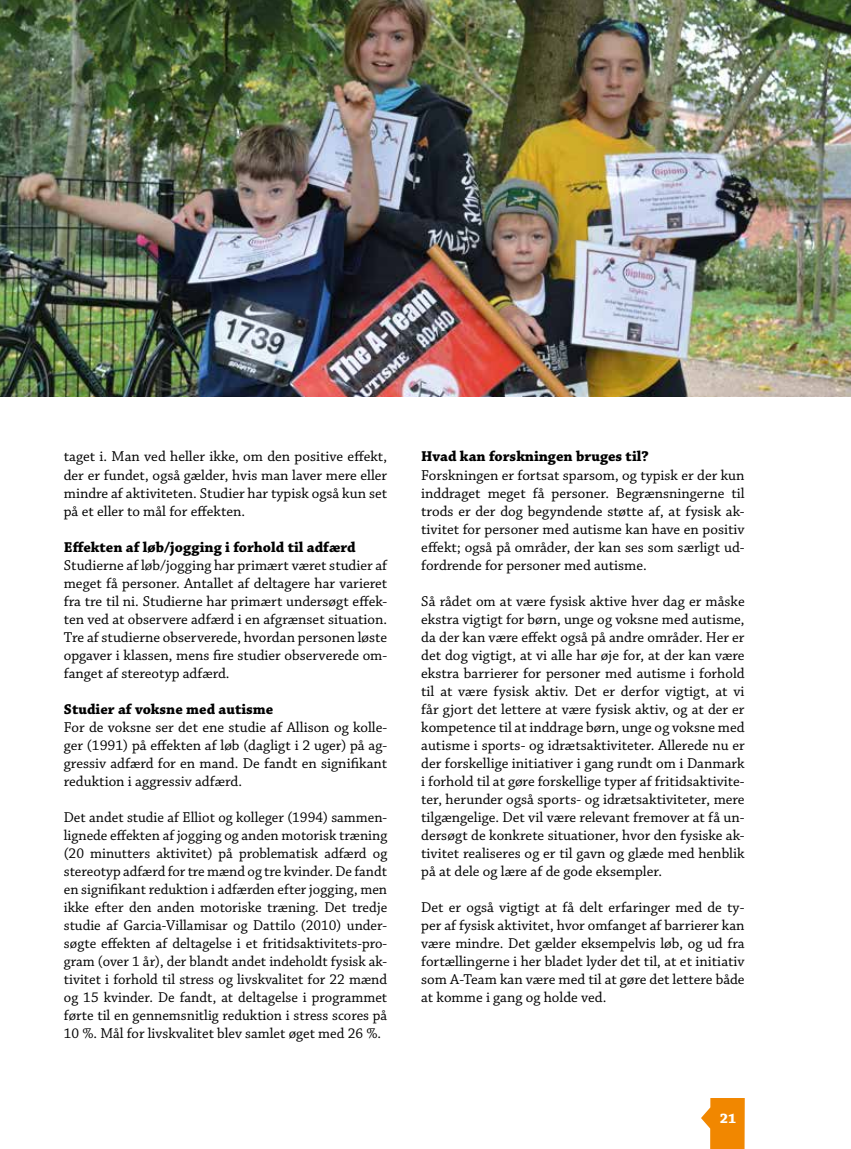
<style>
.page{position:relative;width:851px;height:1149px;background:#fff}
.page>*{position:absolute;margin:0;border:0;box-sizing:border-box;transform-origin:0 0}
.t1{font:15px/18px "Chaparral Pro";color:#000;text-align:justify}
.t2{font:700 15px "Chaparral Pro";color:#000}
.t3{font:700 14.55px "Chaparral Pro";color:#fff}
</style>
<div class="page">
<svg style="left:701px;top:1098px;width:43px;height:50px"></svg>
<img style="left:0;top:0;width:850px;height:396px">
<p class="t1" style="left:64px;top:448px;width:325px">taget i. Man ved heller ikke, om den positive effekt, der er fundet, også gælder, hvis man laver mere eller mindre af aktiviteten. Studier har typisk også kun set på et eller to mål for effekten.</p>
<p class="t2" style="left:64px;top:538px;width:293px">Effekten af løb/jogging i forhold til adfærd</p>
<p class="t1" style="left:64px;top:556px;width:325px">Studierne af løb/jogging har primært været studier af meget få personer. Antallet af deltagere har varieret fra tre til ni. Studierne har primært undersøgt effek&shy;ten ved at observere adfærd i en afgrænset situation.<br>Tre af studierne observerede, hvordan personen løste opgaver i klassen, mens fire studier observerede om&shy;fanget af stereotyp adfærd.</p>
<p class="t2" style="left:64px;top:700px;width:211px">Studier af voksne med autisme</p>
<p class="t1" style="left:64px;top:718px;width:325px">For de voksne ser det ene studie af Allison og kolle&shy;ger (1991) på effekten af løb (dagligt i 2 uger) på ag&shy;gressiv adfærd for en mand. De fandt en signifikant reduktion i aggressiv adfærd.</p>
<p class="t1" style="left:64px;top:808px;width:325px">Det andet studie af Elliot og kolleger (1994) sammen&shy;lignede effekten af jogging og anden motorisk træning (20 minutters aktivitet) på problematisk adfærd og stereotyp adfærd for tre mænd og tre kvinder. De fandt en signifikant reduktion i adfærden efter jogging, men ikke efter den anden motoriske træning. Det tredje studie af Garcia-Villamisar og Dattilo (2010) under&shy;søgte effekten af deltagelse i et fritidsaktivitets-pro&shy;gram (over 1 år), der blandt andet indeholdt fysisk ak&shy;tivitet i forhold til stress og livskvalitet for 22 mænd og 15 kvinder. De fandt, at deltagelse i programmet førte til en gennemsnitlig reduktion i stress scores på 10 %. Mål for livskvalitet blev samlet øget med 26 %.</p>
<p class="t2" style="left:421px;top:448px;width:229px">Hvad kan forskningen bruges til?</p>
<p class="t1" style="left:421px;top:466px;width:325px">Forskningen er fortsat sparsom, og typisk er der kun inddraget meget få personer. Begrænsningerne til trods er der dog begyndende støtte af, at fysisk ak&shy;tivitet for personer med autisme kan have en positiv effekt; også på områder, der kan ses som særligt ud&shy;fordrende for personer med autisme.</p>
<p class="t1" style="left:421px;top:592px;width:325px">Så rådet om at være fysisk aktive hver dag er måske ekstra vigtigt for børn, unge og voksne med autisme, da der kan være effekt også på andre områder. Her er det dog vigtigt, at vi alle har øje for, at der kan være ekstra barrierer for personer med autisme i forhold til at være fysisk aktiv. Det er derfor vigtigt, at vi får gjort det lettere at være fysisk aktiv, og at der er kompetence til at inddrage børn, unge og voksne med autisme i sports- og idrætsaktiviteter. Allerede nu er der forskellige initiativer i gang rundt om i Danmark i forhold til at gøre forskellige typer af fritidsaktivite&shy;ter, herunder også sports- og idrætsaktiviteter, mere tilgængelige. Det vil være relevant fremover at få un&shy;dersøgt de konkrete situationer, hvor den fysiske ak&shy;tivitet realiseres og er til gavn og glæde med henblik på at dele og lære af de gode eksempler.</p>
<p class="t1" style="left:421px;top:898px;width:325px">Det er også vigtigt at få delt erfaringer med de ty&shy;per af fysisk aktivitet, hvor omfanget af barrierer kan være mindre. Det gælder eksempelvis løb, og ud fra fortællingerne i her bladet lyder det til, at et initiativ som A-Team kan være med til at gøre det lettere både at komme i gang og holde ved.</p>
<p class="t3" style="left:719px;top:1109px;width:18px">21</p>
</div>
